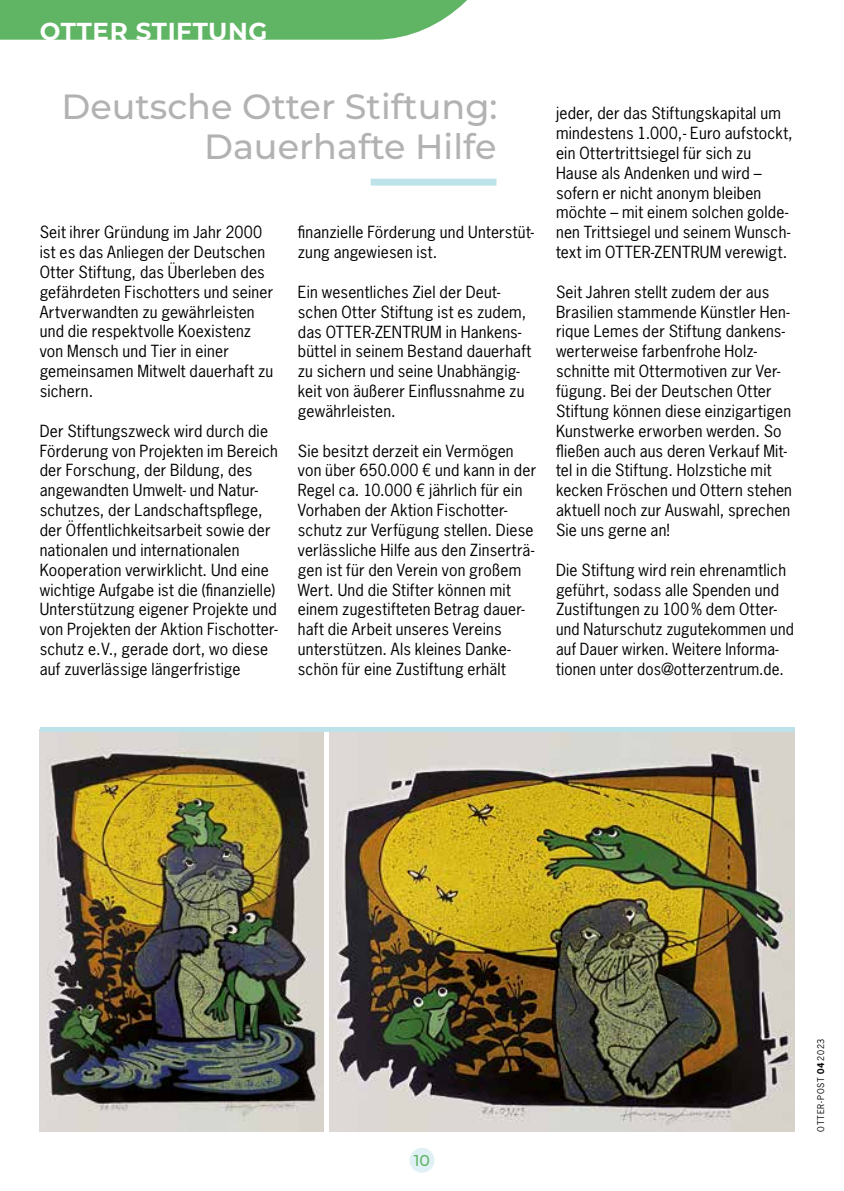
<style>
.page{position:relative;width:844px;height:1191px;background:#fff}
.page>*{position:absolute;margin:0;border:0;box-sizing:border-box;transform-origin:0 0}
.t1{font:500 35px/39.7px "Montserrat";color:#b3b2b2;text-align:right}
.t2{font:700 24.5px "Montserrat";letter-spacing:.025em;color:#fff}
.t3{font:15.75px/19.8px "News Gothic Std";letter-spacing:.015em;color:#000}
.t4{font:500 15.75px "Montserrat";color:#60b565}
.t5{font:8.75px "News Gothic Std";letter-spacing:.1em;color:#000}
.s1{font-weight:700}
</style>
<div class="page">
<div style="left:409px;top:1147px;width:25px;height:25px;background:#e0f1f5;border-radius:50%"></div>
<img style="left:329px;top:732px;width:465px;height:399px">
<img style="left:40px;top:732px;width:283px;height:399px">
<div style="left:370px;top:179px;width:126px;height:7px;background:#bee2e9"></div>
<svg style="left:0;top:0;width:467px;height:40px;background:#6bba6f"></svg>
<div style="left:40px;top:727px;width:754px;height:5px;background:#bee2e9"></div>
<h2 class="t2" style="left:40px;top:13px;width:229px">OTTER STIFTUNG</h2>
<h1 class="t1" style="left:61px;top:85px;width:437px">Deutsche Otter Stiftung:<br>Dauerhafte Hilfe</h1>
<p class="t3" style="left:40px;top:222px;width:235px">Seit ihrer Gründung im Jahr 2000 ist es das Anliegen der Deutschen<br>Otter Stiftung, das Überleben des gefährdeten Fischotters und seiner<br>Artverwandten zu gewährleisten und die respektvolle Koexistenz von Mensch und Tier in einer gemeinsamen Mitwelt dauerhaft zu sichern.</p>
<p class="t3" style="left:40px;top:421px;width:239px">Der Stiftungszweck wird durch die Förderung von Projekten im Bereich der Forschung, der Bildung, des angewandten Umwelt- und Natur&shy;schutzes, der Landschaftspflege, der Öffentlichkeitsarbeit sowie der nationalen und internationalen Kooperation verwirklicht. Und eine wichtige Aufgabe ist die (finanzielle)<br>Unterstützung eigener Projekte und von Projekten der Aktion Fischotter&shy;schutz e.V., gerade dort, wo diese auf zuverlässige längerfristige</p>
<p class="t3" style="left:298px;top:222px;width:238px">finanzielle Förderung und Unterstüt&shy;zung angewiesen ist.</p>
<p class="t3" style="left:298px;top:282px;width:235px">Ein wesentliches Ziel der Deut&shy;schen Otter Stiftung ist es zudem, das OTTER-ZENTRUM in Hankens&shy;büttel in seinem Bestand dauerhaft zu sichern und seine Unabhängig&shy;keit von äußerer Einflussnahme zu gewährleisten.</p>
<p class="t3" style="left:298px;top:441px;width:240px">Sie besitzt derzeit ein Vermögen von über 650.000 € und kann in der Regel ca. 10.000 € jährlich für ein Vorhaben der Aktion Fischotter&shy;schutz zur Verfügung stellen. Diese verlässliche Hilfe aus den Zinserträ&shy;gen ist für den Verein von großem Wert. Und die Stifter können mit einem zugestifteten Betrag dauer&shy;haft die Arbeit unseres Vereins unterstützen. Als kleines Danke&shy;schön für eine Zustiftung erhält</p>
<p class="t3" style="left:556px;top:103px;width:238px">jeder, der das Stiftungskapital um mindestens 1.000,- Euro aufstockt, ein Ottertrittsiegel für sich zu Hause als Andenken und wird – sofern er nicht anonym bleiben möchte – mit einem solchen golde&shy;nen Trittsiegel und seinem Wunsch&shy;text im OTTER-ZENTRUM verewigt.</p>
<p class="t3" style="left:556px;top:282px;width:237px">Seit Jahren stellt zudem der aus<br>Brasilien stammende Künstler Hen&shy;rique Lemes der Stiftung dankens&shy;werterweise farbenfrohe Holz&shy;schnitte mit Ottermotiven zur Ver&shy;fügung. Bei der Deutschen Otter<br>Stiftung können diese einzigartigen<br>Kunstwerke erworben werden. So fließen auch aus deren Verkauf Mit&shy;tel in die Stiftung. Holzstiche mit kecken Fröschen und Ottern stehen aktuell noch zur Auswahl, sprechen<br>Sie uns gerne an!</p>
<p class="t3" style="left:556px;top:560px;width:239px">Die Stiftung wird rein ehrenamtlich geführt, sodass alle Spenden und Zustiftungen zu 100% dem Otter&shy;und Naturschutz zugutekommen und auf Dauer wirken. Weitere Informa&shy;tionen unter dos@otterzentrum.de.</p>
<p class="t4" style="left:413px;top:1149px;width:18px">10</p>
<p class="t5" style="left:815px;top:1132px;width:95px;rotate:-90deg">OTTER-POST <span class="s1">04</span>2023</p>
</div>
